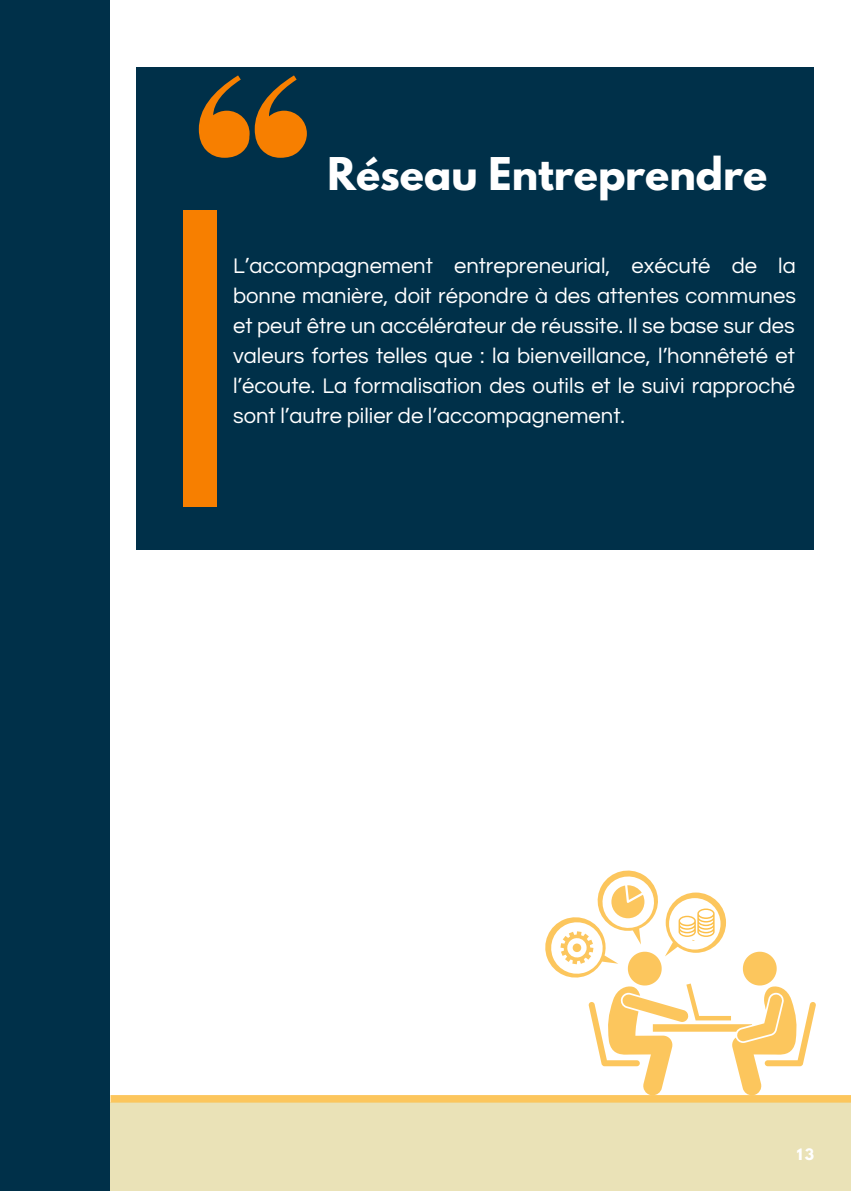
<style>
.page{position:relative;width:851px;height:1191px;background:#fff}
.page>*{position:absolute;margin:0;border:0;box-sizing:border-box;transform-origin:0 0}
.t1{font:700 40px "League Spartan";color:#fff}
.t2{font:22px/30px "Questrial";color:#fff;text-align:justify}
.t3{font:700 14px "League Spartan";color:#fff}
</style>
<div class="page">
<div style="left:0;top:1103px;width:850px;height:87px;background:#eae2b7"></div>
<div style="left:0;top:0;width:110px;height:1190px;background:#003049"></div>
<div style="left:136px;top:67px;width:677px;height:482px;background:#003049"></div>
<div style="left:183px;top:211px;width:33px;height:295px;background:#f77f00"></div>
<svg style="left:199px;top:75px;width:108px;height:83px"></svg>
<div style="left:110px;top:1095px;width:740px;height:8px;background:#fcc65d"></div>
<svg style="left:545px;top:870px;width:270px;height:225px"></svg>
<h1 class="t1" style="left:327px;top:154px;width:441px">Réseau Entreprendre</h1>
<p class="t2" style="left:233px;top:251px;width:564px">L’accompagnement entrepreneurial, exécuté de la bonne manière, doit répondre à des attentes communes et peut être un accélérateur de réussite. Il se base sur des valeurs fortes telles que : la bienveillance, l’honnêteté et l’écoute. La formalisation des outils et le suivi rapproché sont l’autre pilier de l’accompagnement.</p>
<p class="t3" style="left:796px;top:1147px;width:19px">13</p>
</div>
